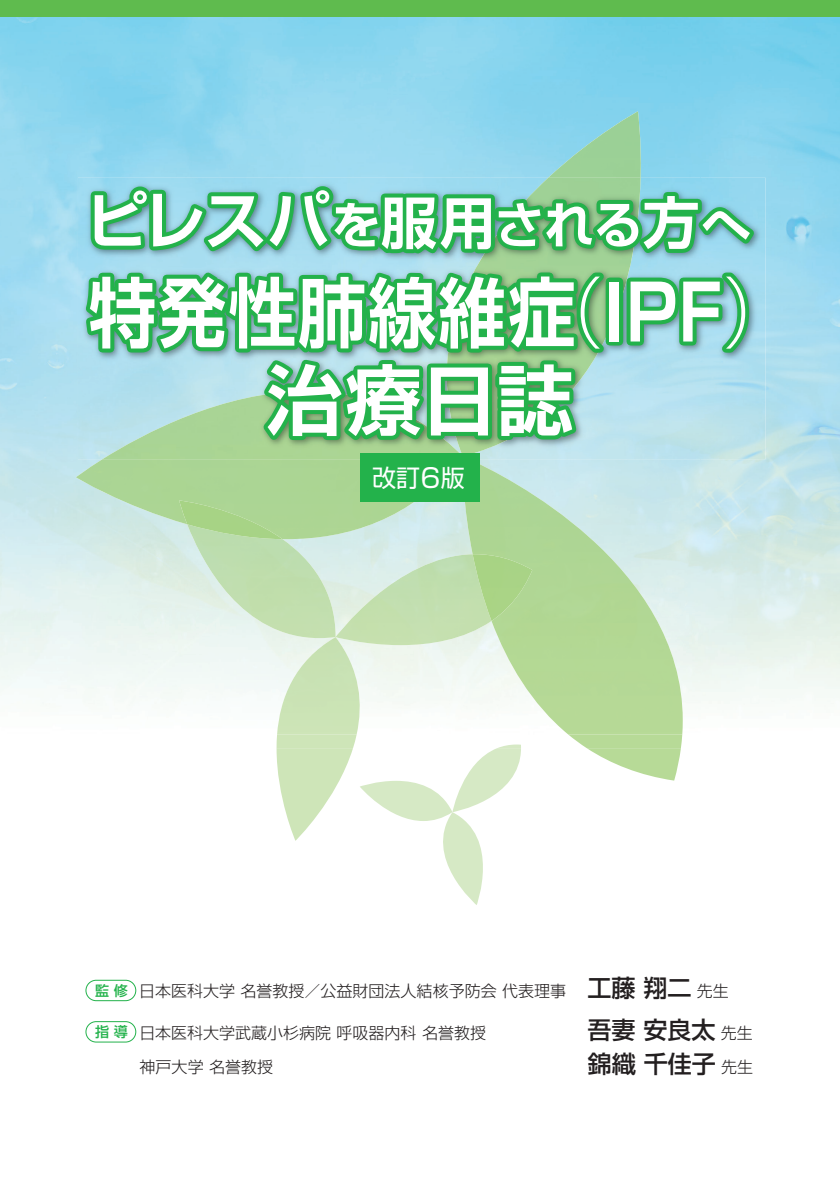
<style>
.page{position:relative;width:840px;height:1191px;background:#fff}
.page>*{position:absolute;margin:0;border:0;box-sizing:border-box;transform-origin:0 0}
.t1{font:700 76px/87.6px "Shin Go Pro De";letter-spacing:.03em;color:#fff;text-align:center;scale:.89 1}
.t2{font:700 50px "Shin Go Pro De";color:#fff}
.t3{font:500 24px "Shin Go Pro";color:#231f20}
.t4{font:24px "Shin Go Pro";color:#fff}
.t5{font:300 16px "Shin Go Pro";color:#231f20}
.t6{font:500 14px "Shin Go Pro";color:#23b24b}
.s1{font-size:62.4px}
.s2{font-size:56.2px}
.s3{font-family:"Shin Go Pro";font-weight:300}
.s4{font-size:26.4px}
.s5{font-weight:500;font-size:24px}
.s6{font-weight:300;font-size:16px}
</style>
<div class="page">
<img style="left:699px;top:17px;width:140px;height:679px">
<div style="left:0;top:0;width:839px;height:17px;background:#5fbb4e"></div>
<div style="left:86px;top:980px;width:50px;height:21px;border:1px solid #23b24b;border-radius:10px"></div>
<div style="left:86px;top:1021px;width:50px;height:21px;border:1px solid #23b24b;border-radius:10px"></div>
<img style="left:548px;top:111px;width:93px;height:67px">
<svg style="left:587px;top:748px;width:93px;height:32px"></svg>
<img style="left:568px;top:734px;width:113px;height:14px">
<img style="left:462px;top:459px;width:220px;height:275px">
<img style="left:76px;top:459px;width:384px;height:80px">
<img style="left:187px;top:524px;width:148px;height:114px">
<img style="left:179px;top:500px;width:103px;height:39px">
<img style="left:335px;top:554px;width:156px;height:91px">
<img style="left:472px;top:554px;width:60px;height:67px">
<svg style="left:276px;top:748px;width:77px;height:93px"></svg>
<img style="left:276px;top:734px;width:80px;height:14px">
<img style="left:277px;top:637px;width:86px;height:97px">
<img style="left:498px;top:744px;width:22px;height:4px">
<svg style="left:360px;top:748px;width:160px;height:157px"></svg>
<img style="left:640px;top:178px;width:125px;height:281px">
<svg style="left:81px;top:182px;width:679px;height:277px;background:#69c393"></svg>
<div style="left:360px;top:454px;width:119px;height:48px;background:#23b24b"></div>
<h2 class="t2" style="left:86px;top:184px;width:666px"><span class="s1">ピレスパ</span>を<span class="s2">服用</span>される<span class="s2">方</span>へ</h2>
<h1 class="t1" style="left:89px;top:260px;width:789px">特発性肺線維症<span class="s3">（</span>IPF<span class="s3">）</span>治療日誌</h1>
<h3 class="t4" style="left:372px;top:458px;width:94px">改訂<span class="s4">6</span>版</h3>
<p class="t6" style="left:95px;top:979px;width:34px">監 修</p>
<p class="t6" style="left:95px;top:1020px;width:34px">指 導</p>
<p class="t5" style="left:139px;top:978px;width:590px">日本医科大学 名誉教授／公益財団法人結核予防会 代表理事 　<span class="s5">工藤 翔二</span> 先生</p>
<p class="t5" style="left:139px;top:1019px;width:348px">日本医科大学武蔵小杉病院 呼吸器内科 名誉教授</p>
<h3 class="t3" style="left:571px;top:1010px;width:183px"><span class="s6">　</span>吾妻 安良太 <span class="s6">先生</span></h3>
<p class="t5" style="left:139px;top:1053px;width:135px">神戸大学 名誉教授</p>
<h3 class="t3" style="left:555px;top:1044px;width:199px"><span class="s6">　</span> 錦織 千佳子 <span class="s6">先生</span></h3>
</div>
